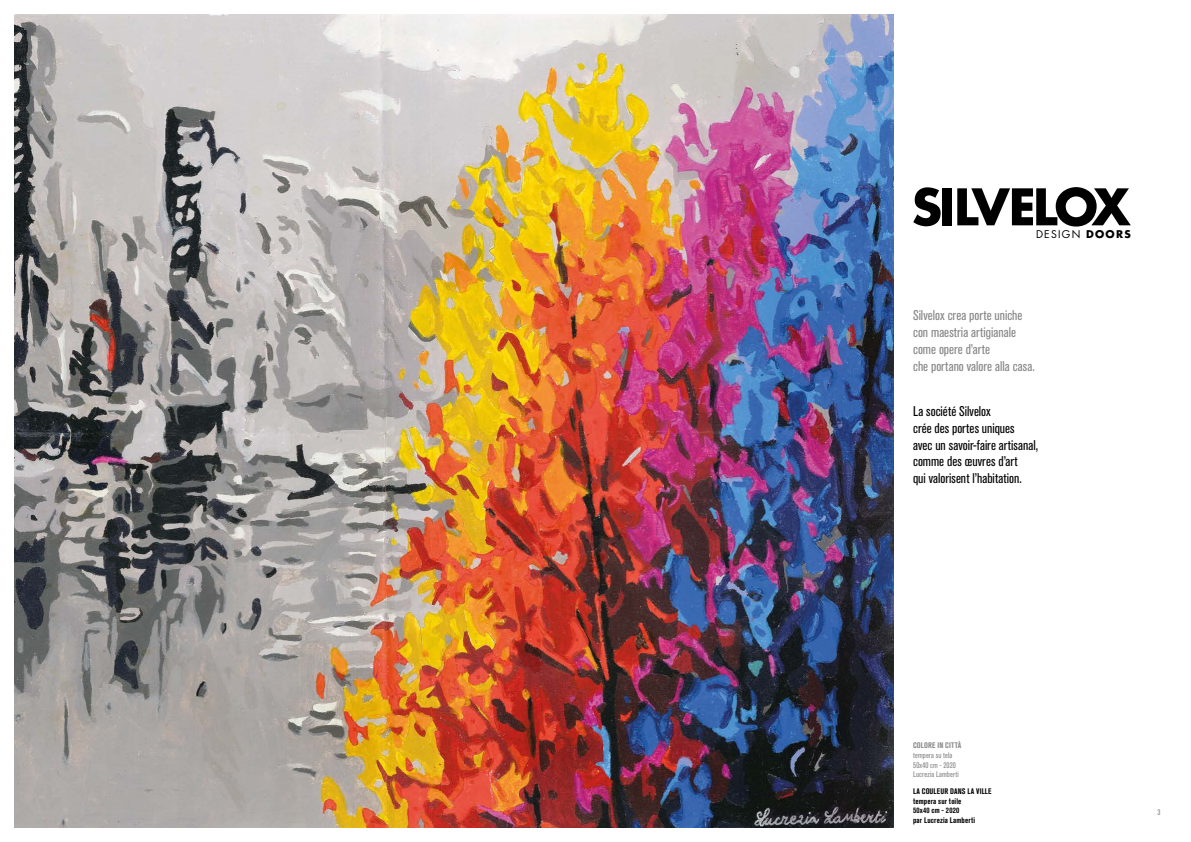
<style>
.page{position:relative;width:1191px;height:842px;background:#fff}
.page>*{position:absolute;margin:0;border:0;box-sizing:border-box;transform-origin:0 0}
.t1{font:condensed 14px/16.8px "Akzidenz Grotesk BQ";letter-spacing:.005em;color:#000}
.t2{font:condensed 14px/16.8px "Akzidenz Grotesk BQ";color:#878787}
.t3{font:10.4px "Futura";letter-spacing:.12em;color:#000}
.t4{font:700 condensed 8px/9.6px "Akzidenz Grotesk BQ";letter-spacing:.02em;color:#000}
.t5{font:condensed 8px/9.6px "Akzidenz Grotesk BQ";letter-spacing:.02em;color:#878787}
.t6{font:700 condensed 8px "Akzidenz Grotesk BQ";letter-spacing:.025em;color:#878787}
.s1{font-weight:700}
</style>
<div class="page">
<img style="left:14px;top:14px;width:879px;height:814px">
<svg style="left:913px;top:187px;width:27px;height:39px"></svg>
<div style="left:942px;top:188px;width:10px;height:37px;background:#000"></div>
<svg style="left:957px;top:187px;width:173px;height:40px"></svg>
<p class="t3" style="left:1036px;top:228px;width:96px">DESIGN <span class="s1">DOORS</span></p>
<p class="t2" style="left:913px;top:307px;width:123px">Silvelox crea porte uniche con maestria artigianale come opere d’arte<br>che portano valore alla casa.</p>
<p class="t1" style="left:913px;top:403px;width:127px">La société Silvelox<br>crée des portes uniques<br>avec un savoir-faire artisanal, comme des œuvres d’art<br>qui valorisent l’habitation.</p>
<p class="t6" style="left:913px;top:741px;width:50px">COLORE IN CITTÀ</p>
<p class="t5" style="left:913px;top:750px;width:47px">tempera su tela<br>50x40 cm - 2020<br>Lucrezia Lamberti</p>
<p class="t4" style="left:913px;top:786px;width:80px">LA COULEUR DANS LA VILLE tempera sur toile<br>50x40 cm - 2020<br>par Lucrezia Lamberti</p>
<p class="t5" style="left:1157px;top:808px;width:4px">3</p>
</div>
